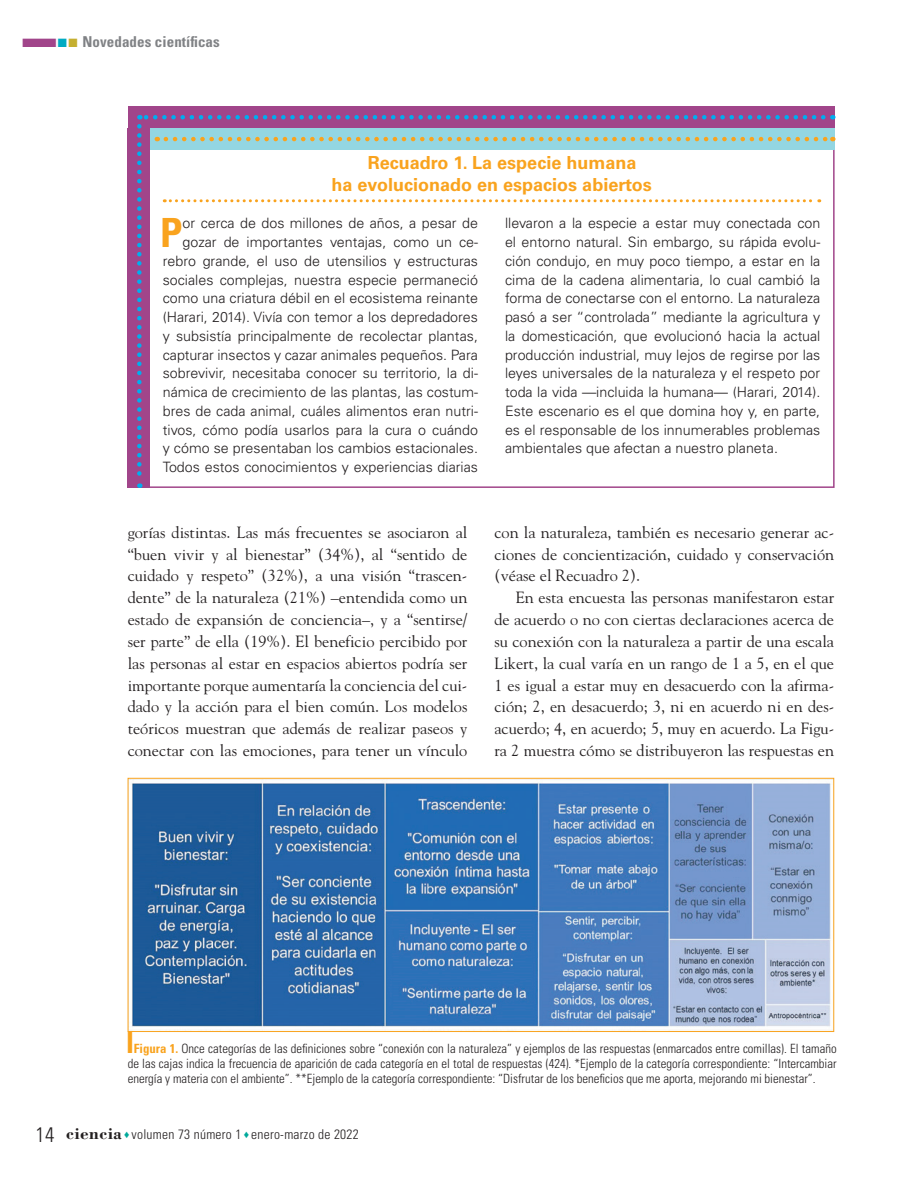
<style>
.page{position:relative;width:915px;height:1191px;background:#fff}
.page>*{position:absolute;margin:0;border:0;box-sizing:border-box;transform-origin:0 0}
._10N_Texto_Recudro_C{font:700 condensed 40.2px "Univers LT Std";color:#f9a31e}
._10N_Titulo_Recuadro{font:700 18px/21.8px "Univers LT Std";color:#f9a31e}
.t1{font:16.2px/21.9px "Goudy Std";color:#231f20;text-align:justify}
.t2{font:700 condensed 15px "Univers LT Std";letter-spacing:.005em;color:#808285}
._10N_Texto_Recudro_C-2{font:300 14.25px/18.8px "Univers LT Std";color:#231f20;text-align:right}
.t3{font:300 condensed 13.5px "Univers LT Std";letter-spacing:.02em;color:#231f20}
.t4{font:300 condensed 12.75px/15px "Univers LT Std";color:#231f20;text-align:justify}
.s1{color:#a1458a}
.s2{color:#00abc3}
.s3{color:#c5af30}
.s4{color:#f9a31e}
.s5{font-weight:700;color:#f9a31e}
.s6{font-size:21px}
.s7{font-family:"Bodoni Std";font-weight:700;font-stretch:normal;font-size:17.25px}
.s8{color:#00a99b}
</style>
<div class="page">
<svg style="left:164px;top:199px;width:655px;height:3px"></svg>
<div style="left:128px;top:128px;width:22px;height:360px;background:#a1458a"></div>
<div style="left:128px;top:106px;width:706px;height:22px;background:#a1458a"></div>
<svg style="left:139px;top:115px;width:684px;height:4px"></svg>
<svg style="left:137px;top:126px;width:4px;height:362px"></svg>
<div style="left:150px;top:128px;width:684px;height:22px;background:#93d6e2"></div>
<svg style="left:166px;top:137px;width:667px;height:4px"></svg>
<img style="left:130px;top:781px;width:701px;height:249px">
<div style="left:128px;top:778px;width:705px;height:254px;border:1px solid #f9a31e"></div>
<p class="t2" style="left:21px;top:32px;width:200px"><span class="s1">■</span><span class="s2">■</span><span class="s3">■</span> Novedades científicas</p>
<p class="_10N_Titulo_Recuadro" style="left:331px;top:152px;width:322px;text-indent:36px">Recuadro 1. La especie humana ha evolucionado en espacios abiertos</p>
<p class="_10N_Texto_Recudro_C" style="left:160px;top:208px;width:24px">P</p>
<p class="_10N_Texto_Recudro_C-2" style="left:163px;top:214px;width:317px">or cerca de dos millones de años, a pesar de gozar de importantes ventajas, como un ce&shy;rebro grande, el uso de utensilios y estructuras sociales complejas, nuestra especie permaneció como una criatura débil en el ecosistema reinante (Harari, 2014). Vivía con temor a los depredadores y subsistía principalmente de recolectar plantas, capturar insectos y cazar animales pequeños. Para sobrevivir, necesitaba conocer su territorio, la di&shy;námica de crecimiento de las plantas, las costum&shy;bres de cada animal, cuáles alimentos eran nutri&shy;tivos, cómo podía usarlos para la cura o cuándo y cómo se presentaban los cambios estacionales.<br>Todos estos conocimientos y experiencias diarias</p>
<p class="_10N_Texto_Recudro_C-2" style="left:505px;top:214px;width:317px;text-align:justify">llevaron a la especie a estar muy conectada con el entorno natural. Sin embargo, su rápida evolu&shy;ción condujo, en muy poco tiempo, a estar en la cima de la cadena alimentaria, lo cual cambió la forma de conectarse con el entorno. La naturaleza pasó a ser “controlada” mediante la agricultura y la domesticación, que evolucionó hacia la actual producción industrial, muy lejos de regirse por las leyes universales de la naturaleza y el respeto por toda la vida —incluida la humana— (Harari, 2014).<br>Este escenario es el que domina hoy y, en parte, es el responsable de los innumerables problemas ambientales que afectan a nuestro planeta.</p>
<p class="t1" style="left:128px;top:521px;width:341px">gorías distintas. Las más frecuentes se asociaron al “buen vivir y al bienestar” (34%), al “sentido de cuidado y respeto” (32%), a una visión “trascen&shy;dente” de la naturaleza (21%) –entendida como un estado de expansión de conciencia–, y a “sentirse/ ser parte” de ella (19%). El beneficio percibido por las personas al estar en espacios abiertos podría ser importante porque aumentaría la conciencia del cui&shy;dado y la acción para el bien común. Los modelos teóricos muestran que además de realizar paseos y conectar con las emociones, para tener un vínculo</p>
<p class="t1" style="left:494px;top:521px;width:341px">con la naturaleza, también es necesario generar ac&shy;ciones de concientización, cuidado y conservación (véase el Recuadro 2).</p>
<p class="t1" style="left:494px;top:586px;width:341px;text-indent:21px">En esta encuesta las personas manifestaron estar de acuerdo o no con ciertas declaraciones acerca de su conexión con la naturaleza a partir de una escala Likert, la cual varía en un rango de 1 a 5, en el que 1 es igual a estar muy en desacuerdo con la afirma&shy;ción; 2, en desacuerdo; 3, ni en acuerdo ni en des&shy;acuerdo; 4, en acuerdo; 5, muy en acuerdo. La Figu&shy;ra 2 muestra cómo se distribuyeron las respuestas en</p>
<p class="t4" style="left:128px;top:1041px;width:710px"><span class="s4">■</span> <span class="s5">Figura 1.</span> Once categorías de las definiciones sobre “conexión con la naturaleza” y ejemplos de las respuestas (enmarcados entre comillas). El tamaño de las cajas indica la frecuencia de aparición de cada categoría en el total de respuestas (424). *Ejemplo de la categoría correspondiente: “Intercambiar energía y materia con el ambiente”. **Ejemplo de la categoría correspondiente: “Disfrutar de los beneficios que me aporta, mejorando mi bienestar”.</p>
<p class="t3" style="left:36px;top:1126px;width:325px"><span class="s6">14</span> <span class="s7">ciencia</span> <span class="s8">♦</span> volumen 73 número 1 <span class="s8">♦</span> enero-marzo de 2022</p>
</div>
